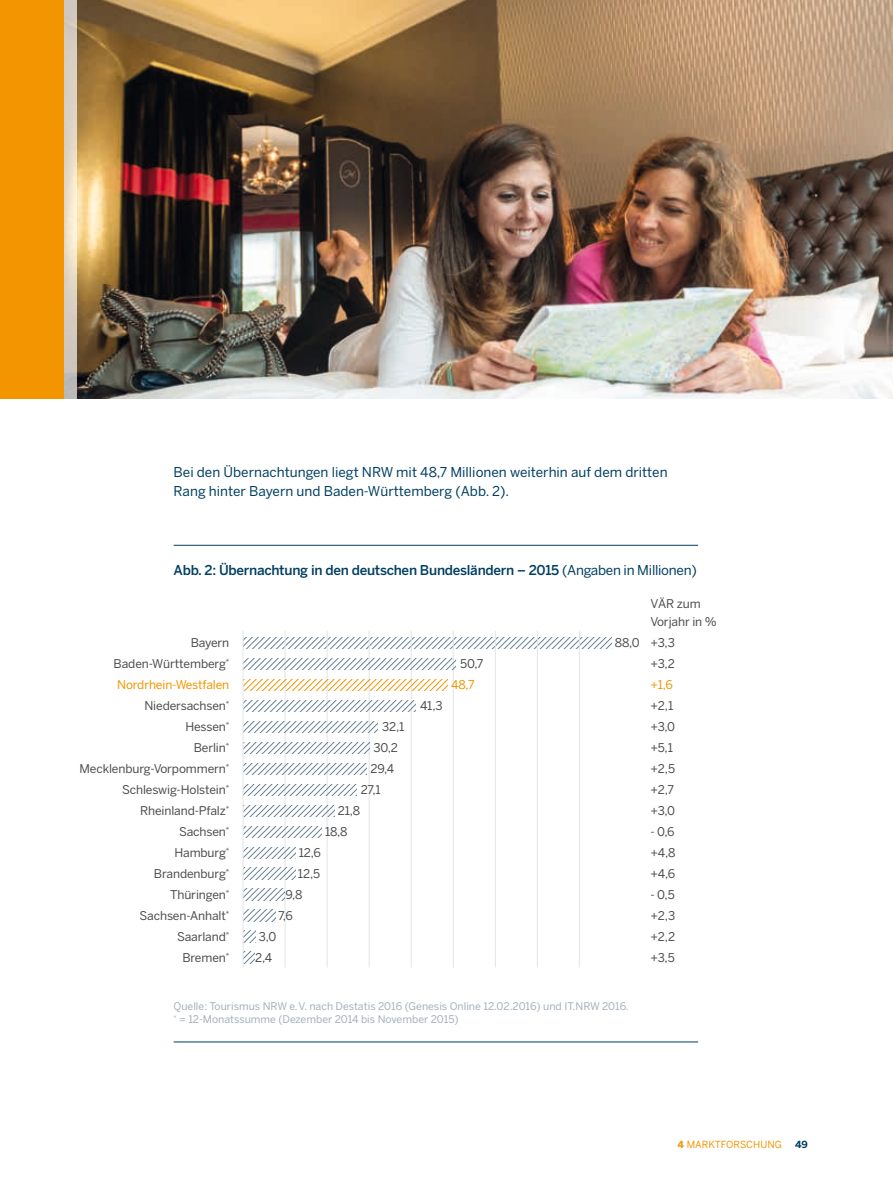
<style>
.page{position:relative;width:893px;height:1191px;background:#fff}
.page>*{position:absolute;margin:0;border:0;box-sizing:border-box;transform-origin:0 0}
.t1{font:13.5px/19.5px "Benton Sans";color:#003f62}
.t2{font:500 13.5px "Benton Sans";letter-spacing:-.02em;color:#003f62}
.t3{font:12px/21px "Benton Sans";letter-spacing:-.01em;color:#4c4c4e}
.t4{font:12px "Benton Sans";letter-spacing:-.01em;color:#f29500}
.t5{font:10.5px/13.5px "Benton Sans";color:#a4afbb}
.t6{font:9.75px "Benton Sans";color:#f29500}
.t7{font:700 9.75px "Benton Sans";color:#003f62}
.s1{font-weight:400}
.s2{font-weight:700}
</style>
<div class="page">
<hr style="left:174px;top:1041px;width:524px;height:1px;background:#003f62">
<hr style="left:174px;top:545px;width:524px;height:1px;background:#003f62">
<img style="left:77px;top:0;width:816px;height:399px">
<svg style="left:64px;top:0;width:13px;height:399px;background:#dcd2c4"></svg>
<div style="left:0;top:0;width:64px;height:399px;background:#f29500"></div>
<svg style="left:244px;top:637px;width:368px;height:11px"></svg>
<hr style="left:285px;top:630px;width:1px;height:337px;background:#e1e4e8">
<hr style="left:327px;top:630px;width:1px;height:337px;background:#e1e4e8">
<hr style="left:369px;top:630px;width:1px;height:337px;background:#e1e4e8">
<hr style="left:411px;top:630px;width:1px;height:337px;background:#e1e4e8">
<hr style="left:453px;top:630px;width:1px;height:337px;background:#e1e4e8">
<hr style="left:495px;top:630px;width:1px;height:337px;background:#e1e4e8">
<hr style="left:537px;top:630px;width:1px;height:337px;background:#e1e4e8">
<hr style="left:579px;top:630px;width:1px;height:337px;background:#e1e4e8">
<svg style="left:244px;top:658px;width:212px;height:11px"></svg>
<svg style="left:244px;top:679px;width:204px;height:11px"></svg>
<svg style="left:244px;top:700px;width:172px;height:11px"></svg>
<svg style="left:244px;top:721px;width:134px;height:11px"></svg>
<svg style="left:244px;top:742px;width:125px;height:11px"></svg>
<svg style="left:244px;top:763px;width:123px;height:11px"></svg>
<svg style="left:244px;top:784px;width:113px;height:11px"></svg>
<svg style="left:244px;top:805px;width:91px;height:11px"></svg>
<svg style="left:244px;top:826px;width:78px;height:11px"></svg>
<svg style="left:244px;top:847px;width:52px;height:11px"></svg>
<svg style="left:244px;top:868px;width:52px;height:11px"></svg>
<svg style="left:244px;top:889px;width:40px;height:11px"></svg>
<svg style="left:244px;top:910px;width:31px;height:11px"></svg>
<svg style="left:244px;top:931px;width:12px;height:11px"></svg>
<svg style="left:244px;top:952px;width:10px;height:11px"></svg>
<hr style="left:243px;top:631px;width:1px;height:336px;background:#e1e4e8">
<p class="t1" style="left:174px;top:462px;width:496px">Bei den Übernachtungen liegt NRW mit 48,7 Millionen weiterhin auf dem dritten<br>Rang hinter Bayern und Baden-Württemberg (Abb. 2).</p>
<p class="t2" style="left:174px;top:561px;width:525px">Abb. 2: Übernachtung in den deutschen Bundesländern – 2015 <span class="s1">(Angaben in Millionen)</span></p>
<p class="t3" style="left:191px;top:632px;width:40px">Bayern</p>
<p class="t3" style="left:615px;top:632px;width:26px">88,0</p>
<p class="t3" style="left:650px;top:594px;width:68px;line-height:17.9px">VÄR zum<br>Vorjahr in %</p>
<p class="t3" style="left:650px;top:632px;width:26px">+3,3</p>
<p class="t3" style="left:114px;top:653px;width:117px">Baden-Württemberg<sup>*</sup></p>
<p class="t3" style="left:460px;top:653px;width:25px">50,7</p>
<p class="t4" style="left:451px;top:677px;width:25px">48,7</p>
<p class="t3" style="left:420px;top:695px;width:24px">41,3</p>
<p class="t3" style="left:382px;top:716px;width:24px">32,1</p>
<p class="t3" style="left:373px;top:737px;width:26px">30,2</p>
<p class="t3" style="left:370px;top:758px;width:25px">29,4</p>
<p class="t3" style="left:361px;top:779px;width:21px">27,1</p>
<p class="t3" style="left:325px;top:800px;width:37px;text-indent:13px">21,8<br>18,8</p>
<p class="t3" style="left:299px;top:842px;width:24px">12,6</p>
<p class="t3" style="left:298px;top:863px;width:24px">12,5</p>
<p class="t3" style="left:285px;top:883px;width:19px">9,8</p>
<p class="t3" style="left:278px;top:904px;width:16px">7,6</p>
<p class="t3" style="left:255px;top:925px;width:23px;text-align:center">3,0<br>2,4</p>
<p class="t3" style="left:650px;top:653px;width:26px">+3,2</p>
<p class="t4" style="left:650px;top:677px;width:24px">+1,6</p>
<p class="t4" style="left:117px;top:677px;width:114px">Nordrhein-Westfalen</p>
<p class="t3" style="left:144px;top:695px;width:86px">Niedersachsen<sup>*</sup></p>
<p class="t3" style="left:650px;top:695px;width:24px">+2,1</p>
<p class="t3" style="left:185px;top:716px;width:45px">Hessen<sup>*</sup></p>
<p class="t3" style="left:650px;top:716px;width:26px">+3,0</p>
<p class="t3" style="left:194px;top:737px;width:37px">Berlin<sup>*</sup></p>
<p class="t3" style="left:650px;top:737px;width:24px">+5,1</p>
<p class="t3" style="left:79px;top:758px;width:151px">Mecklenburg-Vorpommern<sup>*</sup></p>
<p class="t3" style="left:650px;top:758px;width:26px">+2,5</p>
<p class="t3" style="left:122px;top:779px;width:109px">Schleswig-Holstein<sup>*</sup></p>
<p class="t3" style="left:650px;top:779px;width:25px">+2,7</p>
<p class="t3" style="left:140px;top:800px;width:91px">Rheinland-Pfalz<sup>*</sup></p>
<p class="t3" style="left:650px;top:800px;width:26px">+3,0</p>
<p class="t3" style="left:179px;top:821px;width:52px">Sachsen<sup>*</sup></p>
<p class="t3" style="left:650px;top:821px;width:26px">- 0,6</p>
<p class="t3" style="left:174px;top:842px;width:56px">Hamburg<sup>*</sup></p>
<p class="t3" style="left:650px;top:842px;width:26px">+4,8</p>
<p class="t3" style="left:154px;top:862px;width:77px">Brandenburg<sup>*</sup></p>
<p class="t3" style="left:650px;top:862px;width:26px">+4,6</p>
<p class="t3" style="left:170px;top:883px;width:61px">Thüringen<sup>*</sup></p>
<p class="t3" style="left:650px;top:883px;width:26px">- 0,5</p>
<p class="t3" style="left:140px;top:904px;width:91px">Sachsen-Anhalt<sup>*</sup></p>
<p class="t3" style="left:650px;top:904px;width:26px">+2,3</p>
<p class="t3" style="left:177px;top:925px;width:54px">Saarland<sup>*</sup></p>
<p class="t3" style="left:650px;top:925px;width:26px">+2,2</p>
<p class="t3" style="left:182px;top:946px;width:48px">Bremen<sup>*</sup></p>
<p class="t3" style="left:650px;top:946px;width:26px">+3,5</p>
<p class="t5" style="left:174px;top:999px;width:457px">Quelle: Tourismus NRW e.V. nach Destatis 2016 (Genesis Online 12.02.2016) und IT.NRW 2016. <sup>*</sup> = 12-Monatssumme (Dezember 2014 bis November 2015)</p>
<p class="t6" style="left:677px;top:1138px;width:106px"><span class="s2">4</span> MARKTFORSCHUNG</p>
<p class="t7" style="left:795px;top:1138px;width:14px">49</p>
</div>
